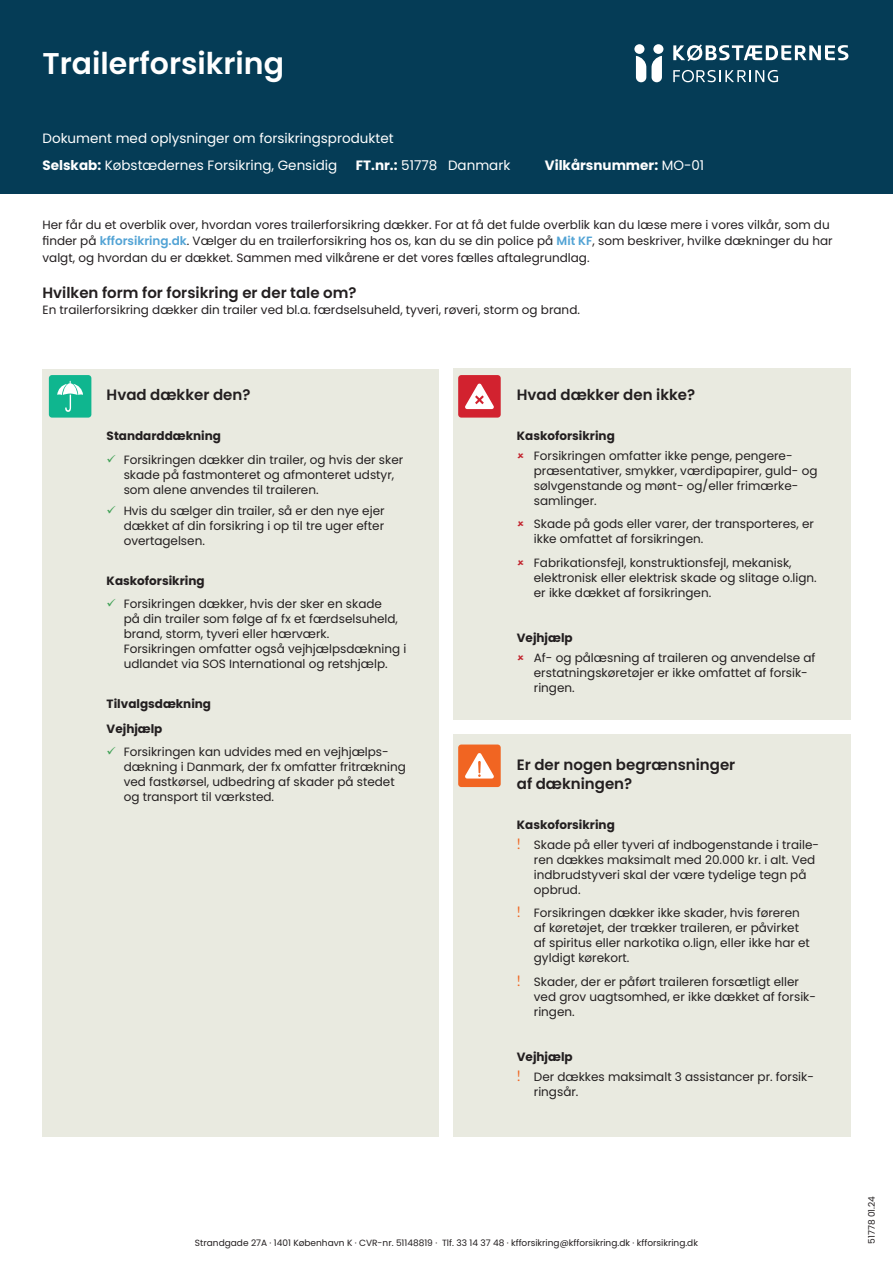
<style>
.page{position:relative;width:893px;height:1263px;background:#fff}
.page>*{position:absolute;margin:0;border:0;box-sizing:border-box;transform-origin:0 0}
.t1{font:600 30px "Poppins";color:#fff}
.Mellemrubrik{font:600 15px "Poppins";color:#231f20}
.t2{font:13.5px "Poppins";color:#fff}
.t3{font:700 13.5px "Poppins";color:#fff}
.Brødtekst{font:12px/15px "Poppins";color:#231f20}
.Brødtekst_FED{font:700 12px "Poppins";color:#231f20}
.t4{font:9px "Poppins";color:#231f20}
.s1{font-weight:700}
.s2{font-weight:400}
.s3{font-weight:600;color:#52a3d5}
.s4{font-family:"Brandon Text";font-size:15px;color:#ef6622}
</style>
<div class="page">
<div style="left:0;top:0;width:893px;height:193px;background:#053c56"></div>
<svg style="left:673px;top:70px;width:105px;height:12px"></svg>
<svg style="left:673px;top:44px;width:176px;height:17px"></svg>
<div style="left:653px;top:44px;width:10px;height:10px;background:#fff;border-radius:50%"></div>
<div style="left:634px;top:44px;width:11px;height:10px;background:#fff;border-radius:50%"></div>
<svg style="left:636px;top:56px;width:26px;height:26px"></svg>
<div style="left:43px;top:369px;width:396px;height:767px;background:#e9eae0"></div>
<div style="left:453px;top:369px;width:397px;height:351px;background:#e9eae0"></div>
<div style="left:49px;top:375px;width:42px;height:43px;background:#0fb68f;border-radius:3px"></div>
<svg style="left:57px;top:381px;width:26px;height:31px"></svg>
<div style="left:458px;top:375px;width:43px;height:43px;background:#d2222f;border-radius:3px"></div>
<svg style="left:465px;top:383px;width:29px;height:26px"></svg>
<div style="left:453px;top:735px;width:397px;height:402px;background:#e9eae0"></div>
<div style="left:458px;top:744px;width:43px;height:43px;background:#f16522;border-radius:3px"></div>
<svg style="left:465px;top:753px;width:29px;height:25px"></svg>
<h1 class="t1" style="left:43px;top:46px;width:243px">Trailerforsikring</h1>
<p class="t2" style="left:43px;top:131px;width:353px">Dokument med oplysninger om forsikringsproduktet</p>
<p class="t2" style="left:43px;top:157px;width:296px"><span class="s1">Selskab:</span> Købstædernes Forsikring, Gensidig</p>
<p class="t2" style="left:356px;top:157px;width:156px"><span class="s1">FT.nr.:</span> 51778 Danmark</p>
<p class="t3" style="left:545px;top:157px;width:161px">Vilkårsnummer: <span class="s2">MO-01</span></p>
<p class="Brødtekst" style="left:43px;top:217px;width:792px;line-height:16.5px">Her får du et overblik over, hvordan vores trailerforsikring dækker. For at få det fulde overblik kan du læse mere i vores vilkår, som du finder på <span class="s3">kfforsikring.dk</span>. Vælger du en trailerforsikring hos os, kan du se din police på <span class="s3">Mit KF</span>, som beskriver, hvilke dækninger du har valgt, og hvordan du er dækket. Sammen med vilkårene er det vores fælles aftalegrundlag.</p>
<p class="Mellemrubrik" style="left:43px;top:284px;width:316px">Hvilken form for forsikring er der tale om?</p>
<p class="Brødtekst" style="left:43px;top:303px;width:539px">En trailerforsikring dækker din trailer ved bl.a. færdselsuheld, tyveri, røveri, storm og brand.</p>
<p class="Mellemrubrik" style="left:107px;top:386px;width:145px">Hvad dækker den?</p>
<p class="Brødtekst_FED" style="left:107px;top:429px;width:116px">Standarddækning</p>
<p class="Brødtekst" style="left:124px;top:452px;width:281px">Forsikringen dækker din trailer, og hvis der sker skade på fastmonteret og afmonteret udstyr, som alene anvendes til traileren.</p>
<p class="Brødtekst" style="left:124px;top:504px;width:262px;text-align:justify">Hvis du sælger din trailer, så er den nye ejer dækket af din forsikring i op til tre uger efter overtagelsen.</p>
<p class="Brødtekst_FED" style="left:107px;top:573px;width:99px">Kaskoforsikring</p>
<p class="Brødtekst" style="left:124px;top:597px;width:284px">Forsikringen dækker, hvis der sker en skade<br>på din trailer som følge af fx et færdselsuheld, brand, storm, tyveri eller hærværk.<br>Forsikringen omfatter også vejhjælpsdækning i udlandet via SOS International og retshjælp.</p>
<p class="Brødtekst_FED" style="left:107px;top:696px;width:106px">Tilvalgsdækning</p>
<p class="Brødtekst_FED" style="left:107px;top:721px;width:57px">Vejhjælp</p>
<p class="Brødtekst" style="left:124px;top:744px;width:284px">Forsikringen kan udvides med en vejhjælps&shy;dækning i Danmark, der fx omfatter fritrækning ved fastkørsel, udbedring af skader på stedet og transport til værksted.</p>
<p class="Mellemrubrik" style="left:517px;top:386px;width:180px">Hvad dækker den ikke?</p>
<p class="Brødtekst_FED" style="left:517px;top:429px;width:99px">Kaskoforsikring</p>
<p class="Brødtekst" style="left:534px;top:448px;width:285px">Forsikringen omfatter ikke penge, pengere&shy;præsentativer, smykker, værdipapirer, guld- og sølvgenstande og mønt- og/eller frimærke&shy;samlinger.</p>
<p class="Brødtekst" style="left:534px;top:516px;width:282px">Skade på gods eller varer, der transporteres, er ikke omfattet af forsikringen.</p>
<p class="Brødtekst" style="left:534px;top:555px;width:284px">Fabrikationsfejl, konstruktionsfejl, mekanisk, elektronisk eller elektrisk skade og slitage o.lign. er ikke dækket af forsikringen.</p>
<p class="Brødtekst_FED" style="left:517px;top:631px;width:57px">Vejhjælp</p>
<p class="Brødtekst" style="left:534px;top:650px;width:283px">Af- og pålæsning af traileren og anvendelse af erstatningskøretøjer er ikke omfattet af forsik&shy;ringen.</p>
<p class="Mellemrubrik" style="left:517px;top:756px;width:220px">Er der nogen begrænsninger</p>
<p class="Mellemrubrik" style="left:517px;top:775px;width:117px">af dækningen?</p>
<p class="Brødtekst_FED" style="left:517px;top:818px;width:99px">Kaskoforsikring</p>
<p class="Brødtekst" style="left:534px;top:837px;width:287px;text-indent:-17px"><span class="s4">!</span> Skade på eller tyveri af indbogenstande i traile&shy;ren dækkes maksimalt med 20.000 kr. i alt. Ved indbrudstyveri skal der være tydelige tegn på opbrud.</p>
<p class="Brødtekst" style="left:534px;top:905px;width:278px;text-indent:-17px"><span class="s4">!</span> Forsikringen dækker ikke skader, hvis føreren af køretøjet, der trækker traileren, er påvirket af spiritus eller narkotika o.lign, eller ikke har et gyldigt kørekort.</p>
<p class="Brødtekst" style="left:534px;top:974px;width:284px;text-indent:-17px"><span class="s4">!</span> Skader, der er påført traileren forsætligt eller ved grov uagtsomhed, er ikke dækket af forsik&shy;ringen.</p>
<p class="Brødtekst_FED" style="left:517px;top:1050px;width:57px">Vejhjælp</p>
<p class="Brødtekst" style="left:534px;top:1069px;width:282px;text-indent:-17px"><span class="s4">!</span> Der dækkes maksimalt 3 assistancer pr. forsik&shy;ringsår.</p>
<p class="t4" style="left:195px;top:1237px;width:505px">Strandgade 27A · 1401 København K · CVR-nr. 51148819 · Tlf. 33 14 37 48 · kfforsikring@kfforsikring.dk · kfforsikring.dk</p>
<p class="t4" style="left:866px;top:1244px;width:49px;rotate:-90deg">51778 01.24</p>
</div>
